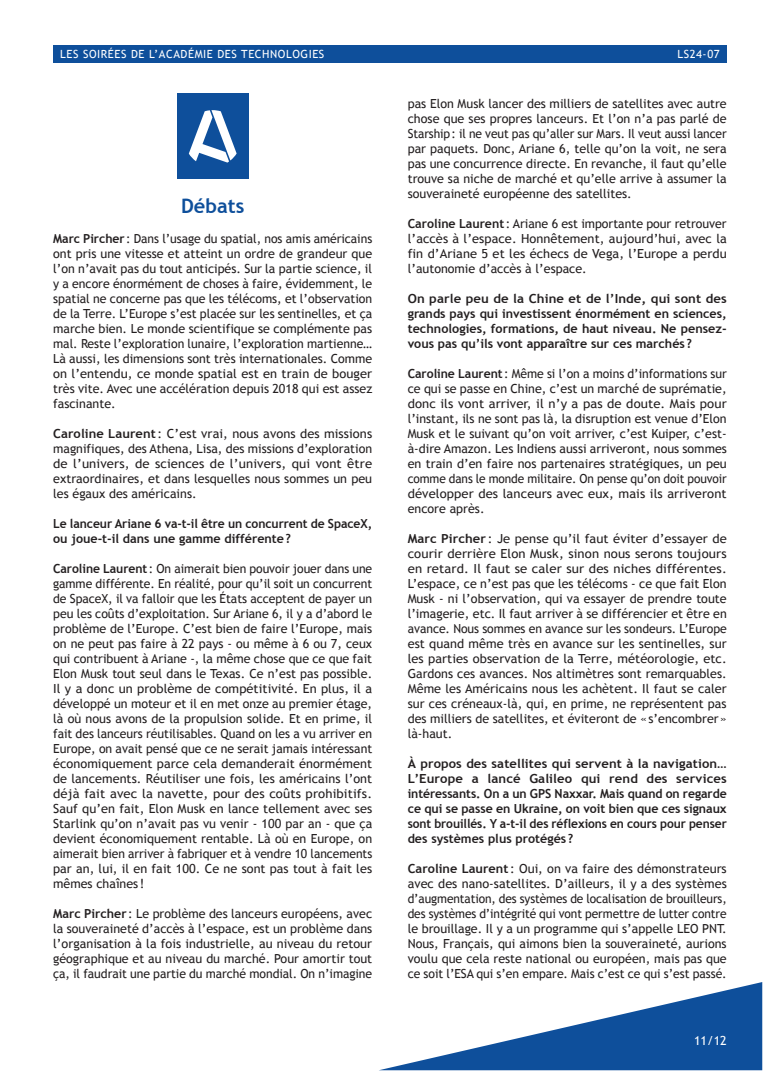
<style>
.page{position:relative;width:780px;height:1088px;background:#fff}
.page>*{position:absolute;margin:0;border:0;box-sizing:border-box;transform-origin:0 0}
.t1{font:700 20px "Trebuchet MS";color:#0e4f9b}
.t2{font:12.5px/15px "Trebuchet MS";color:#231f20;text-align:justify}
.t3{font:12.5px/15px "Trebuchet MS";color:#231f20;text-align:justify;scale:1.04 1}
.t4{font:700 12.5px/15px "Trebuchet MS";color:#231f20;text-align:justify;scale:1.04 1}
.t5{font:700 12.5px/15px "Trebuchet MS";color:#231f20;text-align:justify;scale:1.05 1}
.t6{font:700 12.5px/15px "Trebuchet MS";color:#231f20}
.t7{font:12.5px "Trebuchet MS";color:#fff}
.t8{font:11.25px "Trebuchet MS";letter-spacing:.05em;color:#fff}
.s1{font-weight:700}
</style>
<div class="page">
<svg style="left:380px;top:982px;width:382px;height:88px"></svg>
<div style="left:53px;top:45px;width:673px;height:18px;background:#0e4f9b"></div>
<div style="left:177px;top:93px;width:71px;height:86px;background:#0e4f9b"></div>
<svg style="left:189px;top:110px;width:47px;height:53px"></svg>
<p class="t8" style="left:60px;top:47px;width:265px">LES SOIRÉES DE L’ACADÉMIE DES TECHNOLOGIES</p>
<p class="t8" style="left:677px;top:47px;width:44px">LS24-07</p>
<h1 class="t1" style="left:181px;top:193px;width:65px">Débats</h1>
<p class="t2" style="left:53px;top:231px;width:320px"><span class="s1">Marc Pircher</span> : Dans l’usage du spatial, nos amis américains ont pris une vitesse et atteint un ordre de grandeur que l’on n’avait pas du tout anticipés. Sur la partie science, il y a encore énormément de choses à faire, évidemment, le spatial ne concerne pas que les télécoms, et l’observation de la Terre. L’Europe s’est placée sur les sentinelles, et ça marche bien. Le monde scientifique se complémente pas mal. Reste l’exploration lunaire, l’exploration martienne… Là aussi, les dimensions sont très internationales. Comme on l’entendu, ce monde spatial est en train de bouger très vite. Avec une accélération depuis 2018 qui est assez fascinante.</p>
<p class="t2" style="left:53px;top:426px;width:320px"><span class="s1">Caroline Laurent</span>: C’est vrai, nous avons des missions magnifiques, des Athena, Lisa, des missions d’exploration de l’univers, de sciences de l’univers, qui vont être extraordinaires, et dans lesquelles nous sommes un peu les égaux des américains.</p>
<p class="t6" style="left:53px;top:516px;width:320px">Le lanceur Ariane 6 va-t-il être un concurrent de SpaceX, ou joue-t-il dans une gamme différente?</p>
<p class="t2" style="left:53px;top:561px;width:320px"><span class="s1">Caroline Laurent</span>: On aimerait bien pouvoir jouer dans une gamme différente. En réalité, pour qu’il soit un concurrent de SpaceX, il va falloir que les États acceptent de payer un peu les coûts d’exploitation. Sur Ariane 6, il y a d’abord le problème de l’Europe. C’est bien de faire l’Europe, mais on ne peut pas faire à 22 pays - ou même à 6 ou 7, ceux qui contribuent à Ariane -, la même chose que ce que fait Elon Musk tout seul dans le Texas. Ce n’est pas possible.<br>Il y a donc un problème de compétitivité. En plus, il a développé un moteur et il en met onze au premier étage, là où nous avons de la propulsion solide. Et en prime, il fait des lanceurs réutilisables. Quand on les a vu arriver en Europe, on avait pensé que ce ne serait jamais intéressant économiquement parce cela demanderait énormément de lancements. Réutiliser une fois, les américains l’ont déjà fait avec la navette, pour des coûts prohibitifs.<br>Sauf qu’en fait, Elon Musk en lance tellement avec ses Starlink qu’on n’avait pas vu venir - 100 par an - que ça devient économiquement rentable. Là où en Europe, on aimerait bien arriver à fabriquer et à vendre 10 lancements par an, lui, il en fait 100. Ce ne sont pas tout à fait les mêmes chaînes !</p>
<p class="t2" style="left:53px;top:906px;width:320px"><span class="s1">Marc Pircher</span> : Le problème des lanceurs européens, avec la souveraineté d’accès à l’espace, est un problème dans l’organisation à la fois industrielle, au niveau du retour géographique et au niveau du marché. Pour amortir tout ça, il faudrait une partie du marché mondial. On n’imagine</p>
<p class="t2" style="left:407px;top:96px;width:320px">pas Elon Musk lancer des milliers de satellites avec autre chose que ses propres lanceurs. Et l’on n’a pas parlé de Starship: il ne veut pas qu’aller sur Mars. Il veut aussi lancer par paquets. Donc, Ariane 6, telle qu’on la voit, ne sera pas une concurrence directe. En revanche, il faut qu’elle trouve sa niche de marché et qu’elle arrive à assumer la souveraineté européenne des satellites.</p>
<p class="t2" style="left:407px;top:216px;width:320px"><span class="s1">Caroline Laurent</span>: Ariane 6 est importante pour retrouver l’accès à l’espace. Honnêtement, aujourd’hui, avec la fin d’Ariane 5 et les échecs de Vega, l’Europe a perdu l’autonomie d’accès à l’espace.</p>
<p class="t5" style="left:407px;top:291px;width:305px">On parle peu de la Chine et de l’Inde, qui sont des grands pays qui investissent énormément en sciences, technologies, formations, de haut niveau. Ne pensez&shy;vous pas qu’ils vont apparaître sur ces marchés ?</p>
<p class="t2" style="left:407px;top:366px;width:320px"><span class="s1">Caroline Laurent</span>: Même si l’on a moins d’informations sur ce qui se passe en Chine, c’est un marché de suprématie, donc ils vont arriver, il n’y a pas de doute. Mais pour l’instant, ils ne sont pas là, la disruption est venue d’Elon Musk et le suivant qu’on voit arriver, c’est Kuiper, c’est&shy;à-dire Amazon. Les Indiens aussi arriveront, nous sommes en train d’en faire nos partenaires stratégiques, un peu comme dans le monde militaire. On pense qu’on doit pouvoir développer des lanceurs avec eux, mais ils arriveront encore après.</p>
<p class="t3" style="left:407px;top:531px;width:308px"><span class="s1">Marc Pircher</span> : Je pense qu’il faut éviter d’essayer de courir derrière Elon Musk, sinon nous serons toujours en retard. Il faut se caler sur des niches différentes.<br>L’espace, ce n’est pas que les télécoms - ce que fait Elon Musk - ni l’observation, qui va essayer de prendre toute l’imagerie, etc. Il faut arriver à se différencier et être en avance. Nous sommes en avance sur les sondeurs. L’Europe est quand même très en avance sur les sentinelles, sur les parties observation de la Terre, météorologie, etc.<br>Gardons ces avances. Nos altimètres sont remarquables.<br>Même les Américains nous les achètent. Il faut se caler sur ces créneaux-là, qui, en prime, ne représentent pas des milliers de satellites, et éviteront de «s’encombrer» là-haut.</p>
<p class="t4" style="left:407px;top:756px;width:308px">À propos des satellites qui servent à la navigation… L’Europe a lancé Galileo qui rend des services intéressants. On a un GPS Naxxar. Mais quand on regarde ce qui se passe en Ukraine, on voit bien que ces signaux sont brouillés. Y a-t-il des réflexions en cours pour penser des systèmes plus protégés ?</p>
<p class="t2" style="left:407px;top:861px;width:320px"><span class="s1">Caroline Laurent</span>: Oui, on va faire des démonstrateurs avec des nano-satellites. D’ailleurs, il y a des systèmes d’augmentation, des systèmes de localisation de brouilleurs, des systèmes d’intégrité qui vont permettre de lutter contre le brouillage. Il y a un programme qui s’appelle LEO PNT.<br>Nous, Français, qui aimons bien la souveraineté, aurions voulu que cela reste national ou européen, mais pas que ce soit l’ESA qui s’en empare. Mais c’est ce qui s’est passé.</p>
<p class="t7" style="left:694px;top:1033px;width:34px">11/12</p>
</div>
